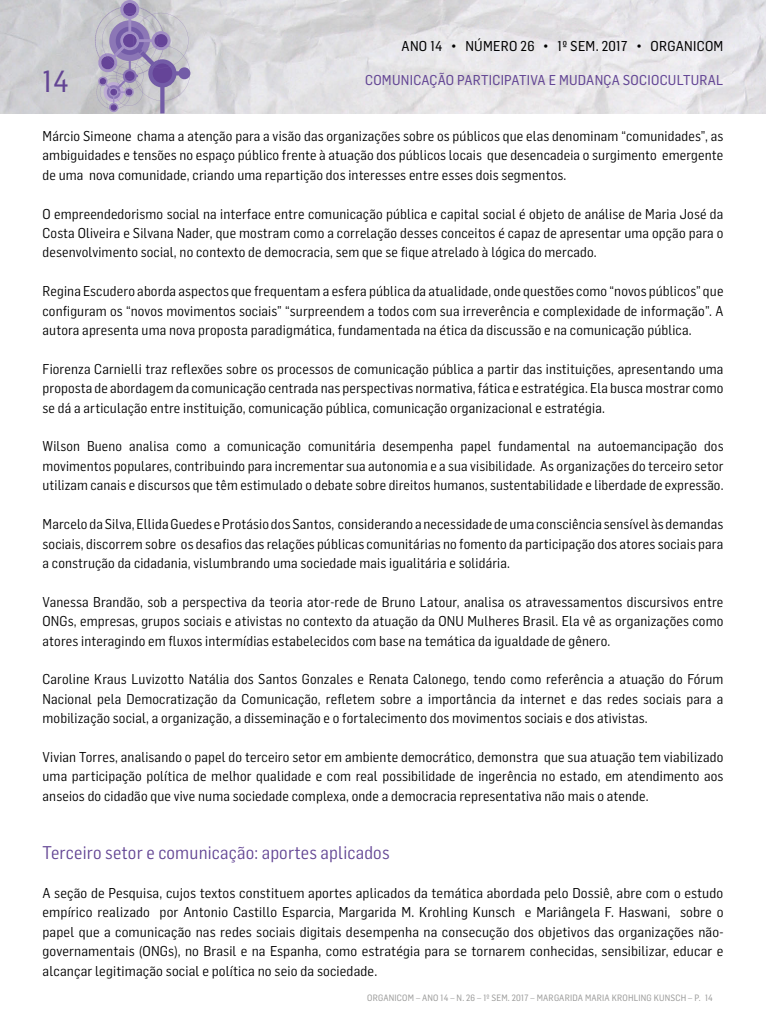
<style>
.page{position:relative;width:766px;height:1021px;background:#fff}
.page>*{position:absolute;margin:0;border:0;box-sizing:border-box;transform-origin:0 0}
.t1{font:30px "Flama Semicondensed Basic";color:#634594}
.t2{font:18px "Flama Semicondensed";letter-spacing:.01em;color:#634594}
.t3{font:14px/19.4px "Flama Semicondensed";letter-spacing:.01em;color:#000;text-align:justify}
.t4{font:14px "Flama Semicondensed Basic";letter-spacing:.02em;color:#634594}
.t5{font:14px "Flama Semicondensed Basic";letter-spacing:.02em;color:#000}
.t6{font:9px "Flama Semicondensed Basic";letter-spacing:.02em;color:#9d9d9c}
</style>
<div class="page">
<img style="left:0;top:0;width:765px;height:113px">
<svg style="left:95px;top:0;width:95px;height:113px"></svg>
<p class="t5" style="left:401px;top:37px;width:323px">ANO 14 • NÚMERO 26 • 1º SEM. 2017 • ORGANICOM</p>
<p class="t4" style="left:365px;top:71px;width:360px">COMUNICAÇÃO PARTICIPATIVA E MUDANÇA SOCIOCULTURAL</p>
<h1 class="t1" style="left:43px;top:62px;width:28px">14</h1>
<p class="t3" style="left:43px;top:126px;width:682px">Márcio Simeone chama a atenção para a visão das organizações sobre os públicos que elas denominam “comunidades”, as ambiguidades e tensões no espaço público frente à atuação dos públicos locais que desencadeia o surgimento emergente de uma nova comunidade, criando uma repartição dos interesses entre esses dois segmentos.</p>
<p class="t3" style="left:43px;top:203px;width:682px">O empreendedorismo social na interface entre comunicação pública e capital social é objeto de análise de Maria José da Costa Oliveira e Silvana Nader, que mostram como a correlação desses conceitos é capaz de apresentar uma opção para o desenvolvimento social, no contexto de democracia, sem que se fique atrelado à lógica do mercado.</p>
<p class="t3" style="left:43px;top:281px;width:682px">Regina Escudero aborda aspectos que frequentam a esfera pública da atualidade, onde questões como “novos públicos” que configuram os “novos movimentos sociais” “surpreendem a todos com sua irreverência e complexidade de informação”. A autora apresenta uma nova proposta paradigmática, fundamentada na ética da discussão e na comunicação pública.</p>
<p class="t3" style="left:43px;top:358px;width:682px">Fiorenza Carnielli traz reflexões sobre os processos de comunicação pública a partir das instituições, apresentando uma proposta de abordagem da comunicação centrada nas perspectivas normativa, fática e estratégica. Ela busca mostrar como se dá a articulação entre instituição, comunicação pública, comunicação organizacional e estratégia.</p>
<p class="t3" style="left:43px;top:436px;width:682px">Wilson Bueno analisa como a comunicação comunitária desempenha papel fundamental na autoemancipação dos movimentos populares, contribuindo para incrementar sua autonomia e a sua visibilidade. As organizações do terceiro setor utilizam canais e discursos que têm estimulado o debate sobre direitos humanos, sustentabilidade e liberdade de expressão.</p>
<p class="t3" style="left:43px;top:514px;width:682px">Marcelo da Silva, Ellida Guedes e Protásio dos Santos, considerando a necessidade de uma consciência sensível às demandas sociais, discorrem sobre os desafios das relações públicas comunitárias no fomento da participação dos atores sociais para a construção da cidadania, vislumbrando uma sociedade mais igualitária e solidária.</p>
<p class="t3" style="left:43px;top:591px;width:682px">Vanessa Brandão, sob a perspectiva da teoria ator-rede de Bruno Latour, analisa os atravessamentos discursivos entre ONGs, empresas, grupos sociais e ativistas no contexto da atuação da ONU Mulheres Brasil. Ela vê as organizações como atores interagindo em fluxos intermídias estabelecidos com base na temática da igualdade de gênero.</p>
<p class="t3" style="left:43px;top:669px;width:682px">Caroline Kraus Luvizotto Natália dos Santos Gonzales e Renata Calonego, tendo como referência a atuação do Fórum Nacional pela Democratização da Comunicação, refletem sobre a importância da internet e das redes sociais para a mobilização social, a organização, a disseminação e o fortalecimento dos movimentos sociais e dos ativistas.</p>
<p class="t3" style="left:43px;top:746px;width:682px">Vivian Torres, analisando o papel do terceiro setor em ambiente democrático, demonstra que sua atuação tem viabilizado uma participação política de melhor qualidade e com real possibilidade de ingerência no estado, em atendimento aos anseios do cidadão que vive numa sociedade complexa, onde a democracia representativa não mais o atende.</p>
<p class="t2" style="left:43px;top:841px;width:348px">Terceiro setor e comunicação: aportes aplicados</p>
<p class="t3" style="left:43px;top:882px;width:682px">A seção de Pesquisa, cujos textos constituem aportes aplicados da temática abordada pelo Dossiê, abre com o estudo empírico realizado por Antonio Castillo Esparcia, Margarida M. Krohling Kunsch e Mariângela F. Haswani, sobre o papel que a comunicação nas redes sociais digitais desempenha na consecução dos objetivos das organizações não&shy;governamentais (ONGs), no Brasil e na Espanha, como estratégia para se tornarem conhecidas, sensibilizar, educar e alcançar legitimação social e política no seio da sociedade.</p>
<p class="t6" style="left:367px;top:992px;width:347px">ORGANICOM – ANO 14 – N. 26 – 1º SEM. 2017 – MARGARIDA MARIA KROHLING KUNSCH – P. 14</p>
</div>
